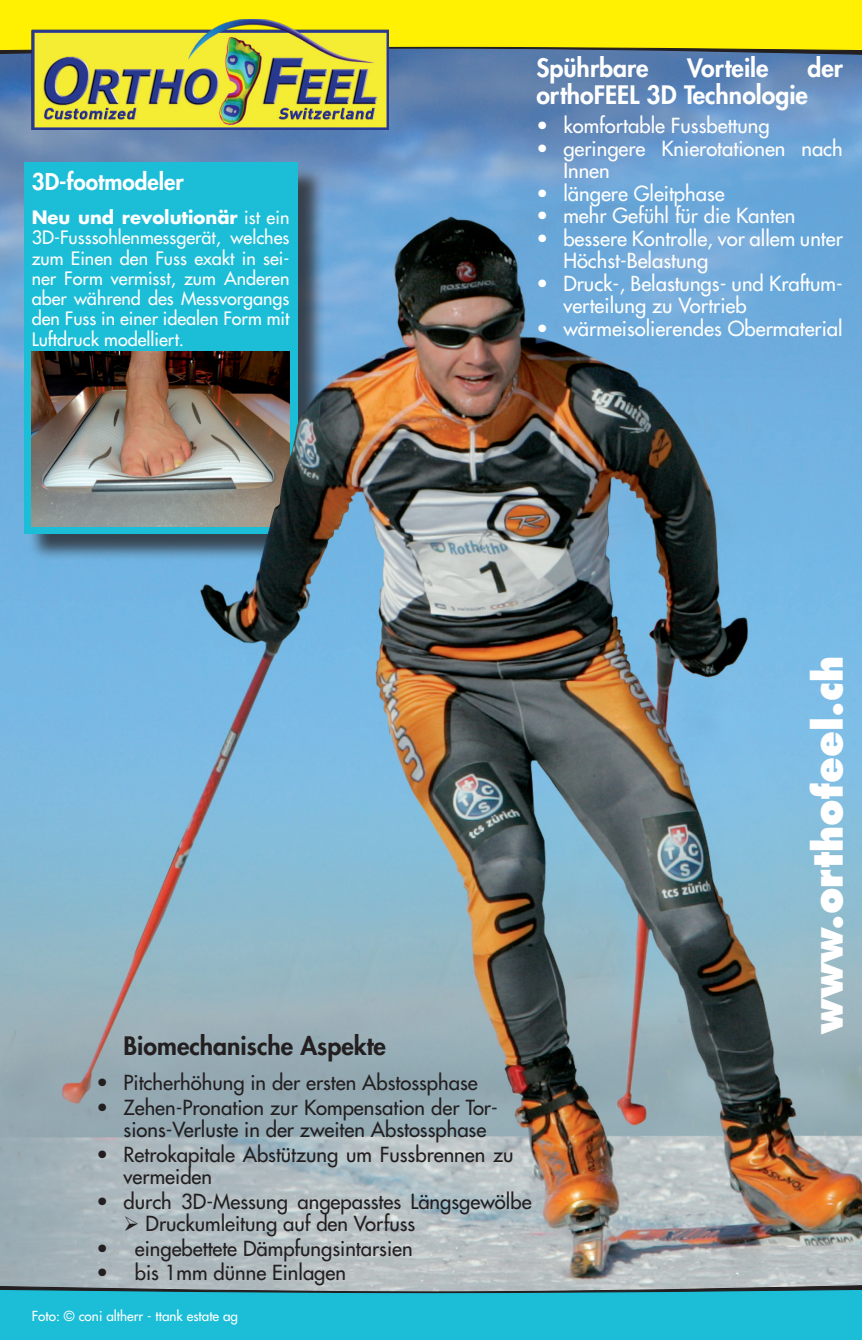
<style>
.page{position:relative;width:862px;height:1340px;background:#fff}
.page>*{position:absolute;margin:0;border:0;box-sizing:border-box;transform-origin:0 0}
.t1{font:800 40.5px "Futura";color:#fff;scale:.92 1}
.t2{font:800 24.75px/27px "Futura";color:#fff}
.t3{font:800 24.75px "Futura";color:#231f20}
.t4{font:800 22.5px "Futura";color:#fff}
.t5{font:20.25px/22.5px "Futura";color:#231f20}
.t6{font:20.25px/22.5px "Futura";color:#fff}
.t7{font:18px/20.2px "Futura";color:#fff;text-align:justify}
.t8{font:13.5px "Futura";color:#fff}
.s1{font-weight:700}
</style>
<div class="page">
<img style="left:0;top:55px;width:861px;height:1229px">
<div style="left:0;top:1293px;width:861px;height:46px;background:#1cbed7"></div>
<svg style="left:0;top:1284px;width:861px;height:9px;background:#768d92"></svg>
<div style="left:0;top:0;width:861px;height:46px;background:#fff101"></div>
<svg style="left:0;top:46px;width:861px;height:9px;background:#6b7757"></svg>
<div style="left:27px;top:165px;width:308px;height:405px;background:#231f20;opacity:.75"></div>
<div style="left:24px;top:162px;width:273px;height:371px;background:#1cbed7"></div>
<img style="left:31px;top:352px;width:258px;height:174px">
<img style="left:32px;top:19px;width:357px;height:111px">
<img style="left:260px;top:372px;width:91px;height:191px">
<p class="t4" style="left:32px;top:167px;width:153px">3D-footmodeler</p>
<p class="t7" style="left:32px;top:207px;width:259px"><span class="s1">Neu und revolutionär</span> ist ein 3D-Fusssohlenmessgerät, welches zum Einen den Fuss exakt in sei&shy;ner Form vermisst, zum Anderen aber während des Messvorgangs den Fuss in einer idealen Form mit Luftdruck modelliert.</p>
<p class="t2" style="left:536px;top:54px;width:308px;text-indent:271px">der orthoFEEL 3D Technologie</p>
<p class="t6" style="left:536px;top:114px;width:235px">• komfortable Fussbettung</p>
<p class="t6" style="left:563px;top:137px;width:281px;text-indent:-27px">• geringere Knierotationen nach<br>Innen</p>
<p class="t6" style="left:536px;top:182px;width:190px">• längere Gleitphase</p>
<p class="t6" style="left:536px;top:204px;width:260px">• mehr Gefühl für die Kanten</p>
<p class="t6" style="left:563px;top:227px;width:281px;text-indent:-27px">• bessere Kontrolle, vor allem unter<br>Höchst-Belastung</p>
<p class="t6" style="left:563px;top:272px;width:281px;text-indent:-27px">• Druck-, Belastungs- und Kraftum&shy;verteilung zu Vortrieb</p>
<p class="t6" style="left:536px;top:317px;width:307px">• wärmeisolierendes Obermaterial</p>
<p class="t2" style="left:536px;top:54px;width:114px">Spührbare</p>
<p class="t2" style="left:687px;top:54px;width:83px">Vorteile</p>
<p class="t3" style="left:123px;top:1029px;width:264px">Biomechanische Aspekte</p>
<p class="t5" style="left:96px;top:1071px;width:382px">• Pitcherhöhung in der ersten Abstossphase</p>
<p class="t5" style="left:123px;top:1095px;width:375px;text-indent:-27px">• Zehen-Pronation zur Kompensation der Tor&shy;sions-Verluste in der zweiten Abstossphase</p>
<p class="t5" style="left:123px;top:1142px;width:391px;text-indent:-27px">• Retrokapitale Abstützung um Fussbrennen zu vermeiden</p>
<p class="t5" style="left:96px;top:1189px;width:436px">• durch 3D-Messung angepasstes Längsgewölbe</p>
<p class="t5" style="left:123px;top:1212px;width:293px">➢ Druckumleitung auf den Vorfuss</p>
<p class="t5" style="left:96px;top:1236px;width:317px">• eingebettete Dämpfungsintarsien</p>
<p class="t5" style="left:96px;top:1261px;width:251px">• bis 1mm dünne Einlagen</p>
<p class="t8" style="left:32px;top:1306px;width:207px">Foto: © coni altherr - ttank estate ag</p>
<h1 class="t1" style="left:802px;top:1033px;width:412px;rotate:-90deg">www.orthofeel.ch</h1>
</div>
